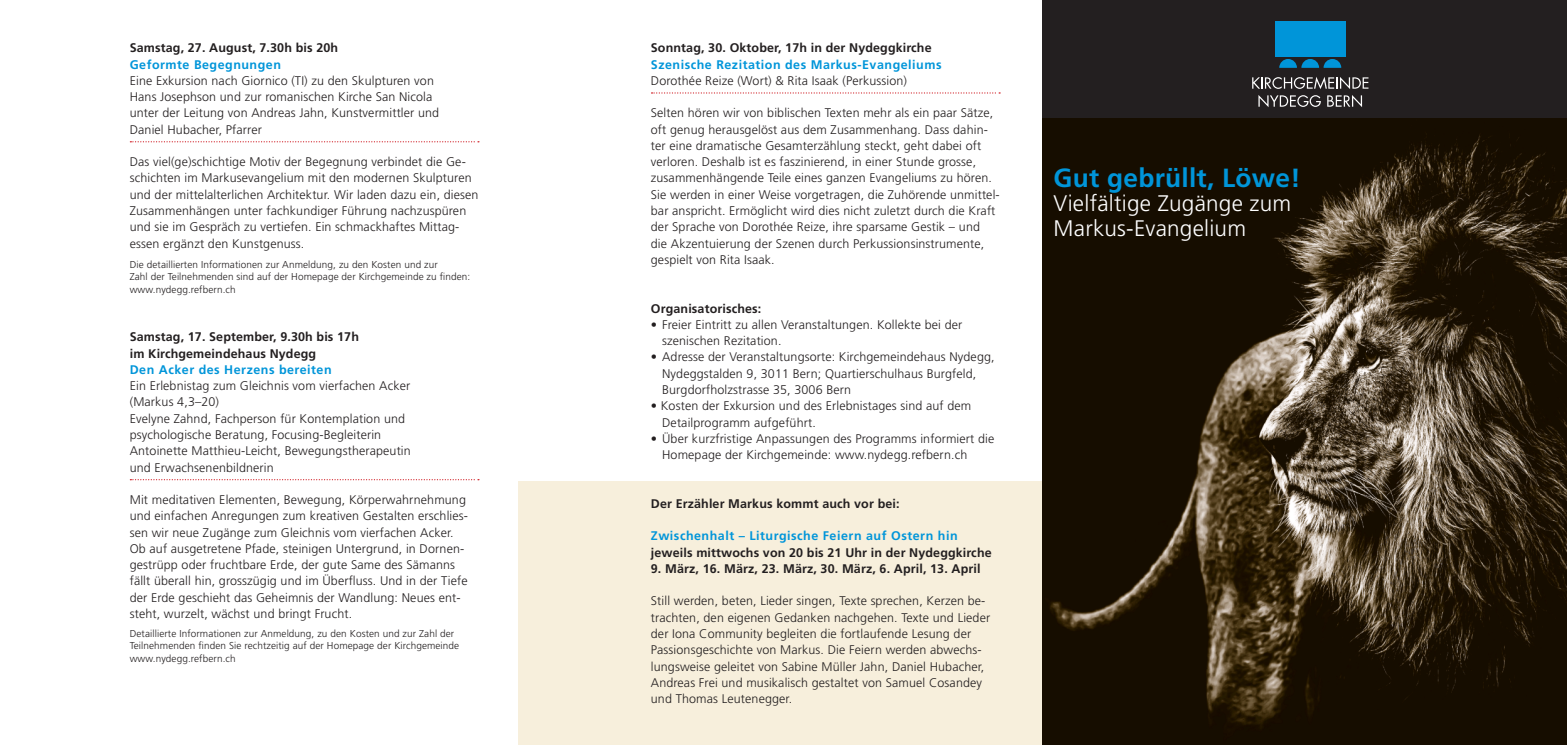
<style>
.page{position:relative;width:1567px;height:745px;background:#fff}
.page>*{position:absolute;margin:0;border:0;box-sizing:border-box;transform-origin:0 0}
.t1{font:700 26.25px "Frutiger";letter-spacing:.01em;color:#0095d9}
.t2{font:300 22.5px/24.2px "Frutiger";letter-spacing:.01em;color:#fff}
.t3{font:300 12.5px/16.2px "Frutiger";letter-spacing:.01em;color:#231f20}
.t4{font:700 12.5px/16.2px "Frutiger";letter-spacing:.01em;color:#231f20}
.t5{font:700 12.5px "Frutiger";letter-spacing:.04em;color:#0095d9}
.t6{font:300 10px/12.5px "Frutiger";letter-spacing:.01em;color:#231f20}
</style>
<div class="page">
<div style="left:518px;top:480px;width:523px;height:264px;background:#f7efdc"></div>
<svg style="left:130px;top:141px;width:349px;height:1px"></svg>
<svg style="left:130px;top:479px;width:349px;height:1px"></svg>
<svg style="left:651px;top:92px;width:349px;height:1px"></svg>
<div style="left:1042px;top:0;width:524px;height:744px;background:#231f20"></div>
<img style="left:1042px;top:118px;width:524px;height:626px">
<div style="left:1274px;top:21px;width:71px;height:36px;background:#0095d9"></div>
<svg style="left:1279px;top:59px;width:62px;height:9px"></svg>
<svg style="left:1252px;top:77px;width:116px;height:12px"></svg>
<svg style="left:1258px;top:95px;width:62px;height:12px"></svg>
<svg style="left:1327px;top:95px;width:34px;height:12px"></svg>
<p class="t4" style="left:130px;top:40px;width:210px">Samstag, 27. August, 7.30h bis 20h</p>
<p class="t5" style="left:130px;top:57px;width:153px">Geformte Begegnungen</p>
<p class="t3" style="left:130px;top:72px;width:311px">Eine Exkursion nach Giornico (TI) zu den Skulpturen von Hans Josephson und zur romanischen Kirche San Nicola unter der Leitung von Andreas Jahn, Kunstvermittler und Daniel Hubacher, Pfarrer</p>
<p class="t3" style="left:130px;top:154px;width:350px">Das viel(ge)schichtige Motiv der Begegnung verbindet die Ge&shy;schichten im Markusevangelium mit den modernen Skulpturen und der mittelalterlichen Architektur. Wir laden dazu ein, diesen Zusammenhängen unter fachkundiger Führung nachzuspüren und sie im Gespräch zu vertiefen. Ein schmackhaftes Mittag&shy;essen ergänzt den Kunstgenuss.</p>
<p class="t6" style="left:130px;top:258px;width:342px">Die detaillierten Informationen zur Anmeldung, zu den Kosten und zur<br>Zahl der Teilnehmenden sind auf der Homepage der Kirchgemeinde zu finden: www.nydegg.refbern.ch</p>
<p class="t4" style="left:130px;top:328px;width:231px">Samstag, 17. September, 9.30h bis 17h im Kirchgemeindehaus Nydegg</p>
<p class="t5" style="left:130px;top:362px;width:203px">Den Acker des Herzens bereiten</p>
<p class="t3" style="left:130px;top:377px;width:282px">Ein Erlebnistag zum Gleichnis vom vierfachen Acker (Markus 4,3–20)<br>Evelyne Zahnd, Fachperson für Kontemplation und psychologische Beratung, Focusing-Begleiterin Antoinette Matthieu-Leicht, Bewegungstherapeutin und Erwachsenenbildnerin</p>
<p class="t3" style="left:130px;top:491px;width:340px">Mit meditativen Elementen, Bewegung, Körperwahrnehmung und einfachen Anregungen zum kreativen Gestalten erschlies&shy;sen wir neue Zugänge zum Gleichnis vom vierfachen Acker.<br>Ob auf ausgetretene Pfade, steinigen Untergrund, in Dornen&shy;gestrüpp oder fruchtbare Erde, der gute Same des Sämanns fällt überall hin, grosszügig und im Überfluss. Und in der Tiefe der Erde geschieht das Geheimnis der Wandlung: Neues ent&shy;steht, wurzelt, wächst und bringt Frucht.</p>
<p class="t6" style="left:130px;top:626px;width:331px">Detaillierte Informationen zur Anmeldung, zu den Kosten und zur Zahl der<br>Teilnehmenden finden Sie rechtzeitig auf der Homepage der Kirchgemeinde www.nydegg.refbern.ch</p>
<p class="t4" style="left:651px;top:40px;width:282px">Sonntag, 30. Oktober, 17h in der Nydeggkirche</p>
<p class="t5" style="left:651px;top:57px;width:292px">Szenische Rezitation des Markus-Evangeliums</p>
<p class="t3" style="left:651px;top:72px;width:258px">Dorothée Reize (Wort) &amp; Rita Isaak (Perkussion)</p>
<p class="t3" style="left:651px;top:105px;width:350px">Selten hören wir von biblischen Texten mehr als ein paar Sätze, oft genug herausgelöst aus dem Zusammenhang. Dass dahin&shy;ter eine dramatische Gesamterzählung steckt, geht dabei oft verloren. Deshalb ist es faszinierend, in einer Stunde grosse, zusammenhängende Teile eines ganzen Evangeliums zu hören.<br>Sie werden in einer Weise vorgetragen, die Zuhörende unmittel&shy;bar anspricht. Ermöglicht wird dies nicht zuletzt durch die Kraft der Sprache von Dorothée Reize, ihre sparsame Gestik – und<br>die Akzentuierung der Szenen durch Perkussionsinstrumente, gespielt von Rita Isaak.</p>
<p class="t4" style="left:651px;top:300px;width:112px">Organisatorisches:</p>
<p class="t3" style="left:662px;top:316px;width:301px;text-indent:-11px">• Freier Eintritt zu allen Veranstaltungen. Kollekte bei der szenischen Rezitation.</p>
<p class="t3" style="left:662px;top:349px;width:334px;text-indent:-11px">• Adresse der Veranstaltungsorte: Kirchgemeindehaus Nydegg,<br>Nydeggstalden 9, 3011 Bern; Quartierschulhaus Burgfeld,<br>Burgdorfholzstrasse 35, 3006 Bern</p>
<p class="t3" style="left:662px;top:397px;width:311px;text-indent:-11px">• Kosten der Exkursion und des Erlebnistages sind auf dem<br>Detailprogramm aufgeführt.</p>
<p class="t3" style="left:662px;top:430px;width:333px;text-indent:-11px">• Über kurzfristige Anpassungen des Programms informiert die<br>Homepage der Kirchgemeinde: www.nydegg.refbern.ch</p>
<p class="t4" style="left:651px;top:495px;width:250px">Der Erzähler Markus kommt auch vor bei:</p>
<p class="t5" style="left:651px;top:528px;width:308px">Zwischenhalt – Liturgische Feiern auf Ostern hin</p>
<p class="t4" style="left:651px;top:543px;width:342px">jeweils mittwochs von 20 bis 21 Uhr in der Nydeggkirche</p>
<p class="t4" style="left:651px;top:560px;width:331px">9. März, 16. März, 23. März, 30. März, 6. April, 13. April</p>
<p class="t3" style="left:651px;top:592px;width:341px">Still werden, beten, Lieder singen, Texte sprechen, Kerzen be&shy;trachten, den eigenen Gedanken nachgehen. Texte und Lieder der Iona Community begleiten die fortlaufende Lesung der Passionsgeschichte von Markus. Die Feiern werden abwechs&shy;lungsweise geleitet von Sabine Müller Jahn, Daniel Hubacher, Andreas Frei und musikalisch gestaltet von Samuel Cosandey und Thomas Leutenegger.</p>
<h1 class="t1" style="left:1053px;top:162px;width:248px">Gut gebrüllt, Löwe!</h1>
<h2 class="t2" style="left:1053px;top:191px;width:239px">Vielfältige Zugänge zum<br>Markus-Evangelium</h2>
</div>
